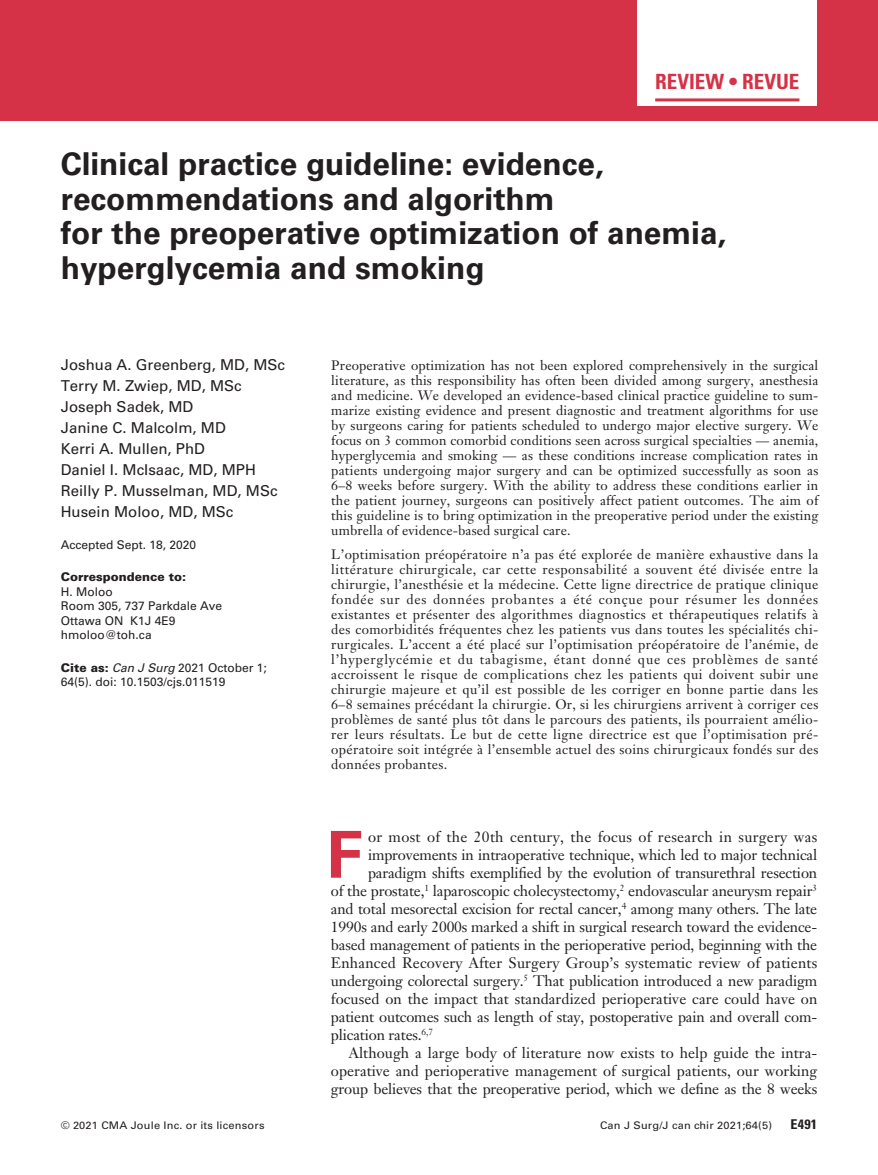
<style>
.page{position:relative;width:878px;height:1175px;background:#fff}
.page>*{position:absolute;margin:0;border:0;box-sizing:border-box;transform-origin:0 0}
.t1{font:700 64.8px "Univers LT Std";color:#d63247}
.t2{font:700 31.5px/34.5px "Univers LT Std";color:#231f20}
.t3{font:700 condensed 21px "Univers LT Std";color:#d63247}
.t4{font:15px "Janson Text LT Std";letter-spacing:-.01em;color:#231f20}
.t5{font:15px/21px "Univers LT Std";color:#231f20}
.t6{font:15px "Janson Text LT Std";letter-spacing:.015em;color:#231f20}
.t7{font:15px "Janson Text LT Std";letter-spacing:.02em;color:#231f20}
.t8{font:13.5px/15px "Janson Text LT Std";letter-spacing:.02em;color:#231f20;text-align:justify}
.t9{font:700 condensed 13.5px "Univers LT Std";color:#231f20;scale:1.05 1}
.t10{font:12px/14.4px "Univers LT Std";color:#231f20}
.t11{font:900 12px "Univers LT Std";color:#231f20}
.t12{font:10.5px "Univers LT Std";letter-spacing:.015em;color:#231f20;scale:1.05 1}
.s1{font-weight:900}
.s2{font-style:italic}
</style>
<div class="page">
<div style="left:0;top:0;width:878px;height:120px;background:#d63247"></div>
<div style="left:637px;top:0;width:180px;height:106px;background:#fff"></div>
<hr style="left:655px;top:98px;width:144px;height:3px;background:#d63247">
<h3 class="t3" style="left:655px;top:69px;width:146px">REVIEW • REVUE</h3>
<h2 class="t2" style="left:61px;top:147px;width:667px">Clinical practice guideline: evidence, recommendations and algorithm<br>for the preoperative optimization of anemia, hyperglycemia and smoking</h2>
<p class="t5" style="left:61px;top:354px;width:226px">Joshua A. Greenberg, MD, MSc<br>Terry M. Zwiep, MD, MSc<br>Joseph Sadek, MD<br>Janine C. Malcolm, MD<br>Kerri A. Mullen, PhD<br>Daniel I. McIsaac, MD, MPH<br>Reilly P. Musselman, MD, MSc<br>Husein Moloo, MD, MSc</p>
<p class="t10" style="left:61px;top:537px;width:137px">Accepted Sept. 18, 2020</p>
<p class="t11" style="left:61px;top:569px;width:127px">Correspondence to:</p>
<p class="t10" style="left:61px;top:584px;width:163px">H. Moloo<br>Room 305, 737 Parkdale Ave<br>Ottawa ON K1J 4E9 hmoloo@toh.ca</p>
<p class="t10" style="left:61px;top:660px;width:208px"><span class="s1">Cite as:</span> <span class="s2">Can J Surg</span> 2021 October 1;<br>64(5). doi: 10.1503/cjs.011519</p>
<p class="t8" style="left:331px;top:358px;width:488px">Preoperative optimization has not been explored comprehensively in the surgical literature, as this responsibility has often been divided among surgery, anesthesia and medicine. We developed an evidence-based clinical practice guideline to sum&shy;marize existing evidence and present diagnostic and treatment algorithms for use by surgeons caring for patients scheduled to undergo major elective surgery. We focus on 3 common comorbid conditions seen across surgical specialties — anemia, hyperglycemia and smoking — as these conditions increase complication rates in patients undergoing major surgery and can be optimized successfully as soon as 6–8 weeks before surgery. With the ability to address these conditions earlier in the patient journey, surgeons can positively affect patient outcomes. The aim of this guideline is to bring optimization in the preoperative period under the existing umbrella of evidence-based surgical care.</p>
<p class="t8" style="left:331px;top:547px;width:489px">L’optimisation préopératoire n’a pas été explorée de manière exhaustive dans la littérature chirurgicale, car cette responsabilité a souvent été divisée entre la chirurgie, l’anesthésie et la médecine. Cette ligne directrice de pratique clinique fondée sur des données probantes a été conçue pour résumer les données existantes et présenter des algorithmes diagnostics et thérapeutiques relatifs à des comorbidités fréquentes chez les patients vus dans toutes les spécialités chi&shy;rurgicales. L’accent a été placé sur l’optimisation préopératoire de l’anémie, de l’hyperglycémie et du tabagisme, étant donné que ces problèmes de santé accroissent le risque de complications chez les patients qui doivent subir une chirurgie majeure et qu’il est possible de les corriger en bonne partie dans les 6–8 semaines précédant la chirurgie. Or, si les chirurgiens arrivent à corriger ces problèmes de santé plus tôt dans le parcours des patients, ils pourraient amélio&shy;rer leurs résultats. Le but de cette ligne directrice est que l’optimisation pré&shy;opératoire soit intégrée à l’ensemble actuel des soins chirurgicaux fondés sur des données probantes.</p>
<h1 class="t1" style="left:326px;top:817px;width:38px">F</h1>
<p class="t7" style="left:368px;top:827px;width:451px">or most of the 20th century, the focus of research in surgery was</p>
<p class="t4" style="left:368px;top:845px;width:450px">improvements in intraoperative technique, which led to major technical</p>
<p class="t4" style="left:368px;top:863px;width:450px">paradigm shifts exemplified by the evolution of transurethral resection</p>
<p class="t4" style="left:331px;top:881px;width:487px">of the prostate,<sup>1</sup> laparoscopic cholecystectomy,<sup>2</sup> endovascular aneurysm repair<sup>3</sup></p>
<p class="t4" style="left:331px;top:899px;width:488px">and total mesorectal excision for rectal cancer,<sup>4</sup> among many others. The late</p>
<p class="t4" style="left:331px;top:917px;width:488px">1990s and early 2000s marked a shift in surgical research toward the evidence-</p>
<p class="t4" style="left:331px;top:935px;width:488px">based management of patients in the perioperative period, beginning with the</p>
<p class="t6" style="left:331px;top:953px;width:488px">Enhanced Recovery After Surgery Group’s systematic review of patients</p>
<p class="t4" style="left:331px;top:971px;width:488px">undergoing colorectal surgery.<sup>5</sup> That publication introduced a new paradigm</p>
<p class="t4" style="left:331px;top:989px;width:488px">focused on the impact that standardized perioperative care could have on</p>
<p class="t4" style="left:331px;top:1007px;width:487px">patient outcomes such as length of stay, postoperative pain and overall com-</p>
<p class="t4" style="left:331px;top:1025px;width:104px">plication rates.<sup>6,7</sup></p>
<p class="t4" style="left:349px;top:1043px;width:468px">Although a large body of literature now exists to help guide the intra-</p>
<p class="t4" style="left:331px;top:1061px;width:488px">operative and perioperative management of surgical patients, our working</p>
<p class="t4" style="left:331px;top:1079px;width:488px">group believes that the preoperative period, which we define as the 8 weeks</p>
<p class="t12" style="left:61px;top:1119px;width:195px">© 2021 CMA Joule Inc. or its licensors</p>
<p class="t12" style="left:600px;top:1119px;width:165px">Can J Surg/J can chir 2021;64(5)</p>
<p class="t9" style="left:790px;top:1116px;width:27px">E491</p>
</div>
